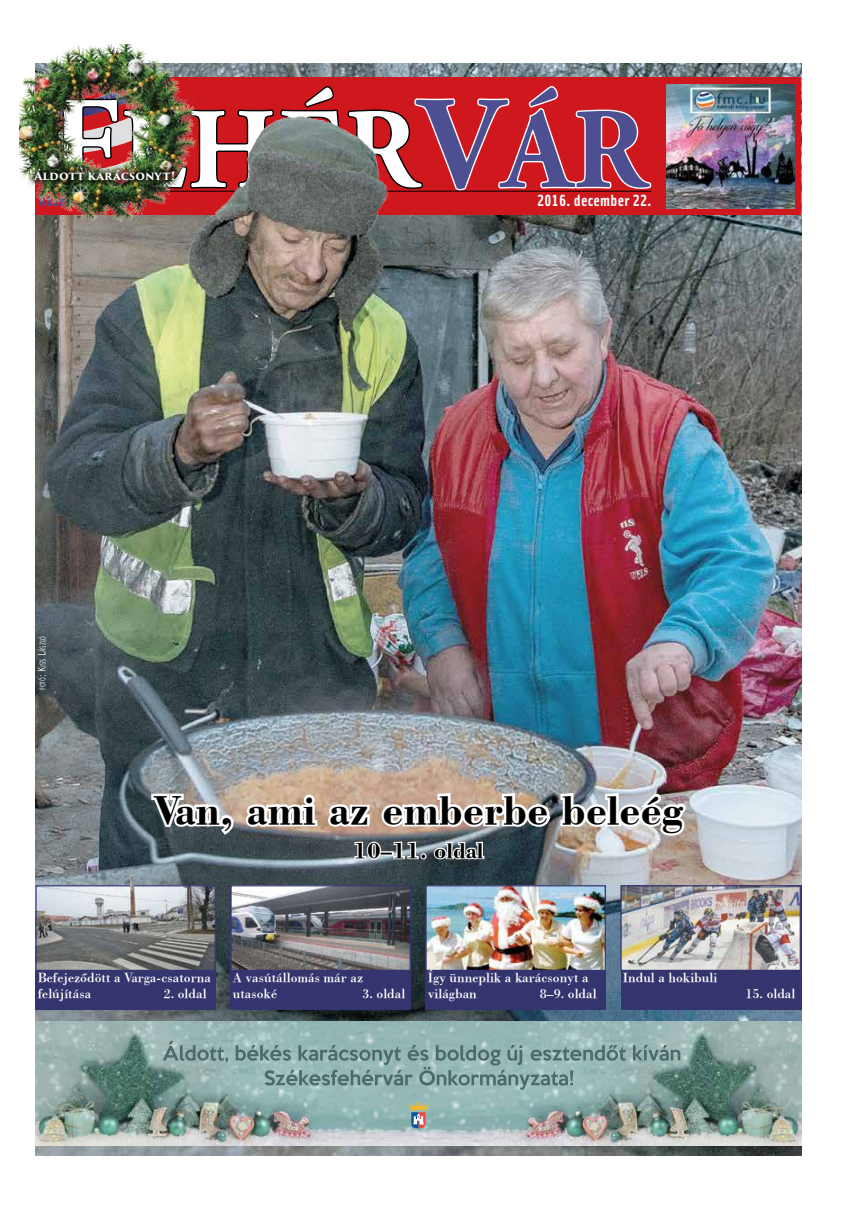
<style>
.page{position:relative;width:851px;height:1205px;background:#fff}
.page>*{position:absolute;margin:0;border:0;box-sizing:border-box;transform-origin:0 0}
.t1{font:700 114.25px "Adobe Garamond Pro";letter-spacing:.015em;color:#fff;scale:.96 1}
.t2{font:700 42.5px "Bodoni PFL";letter-spacing:.01em;color:#000}
.t3{font:700 22.5px "Bodoni PFL";letter-spacing:.01em;color:#000}
.t4{font:700 16.25px "Solex";letter-spacing:.02em;color:#fff}
.t5{font:13.75px/16.5px "Bodoni PFL";color:#fff}
.t6{font:700 11.25px "Trajan Pro 3";letter-spacing:.005em;color:#fff}
.t7{font:7.88px "Solex";color:#fff}
.s1{font-size:131.25px}
.s2{font-size:131.25px;color:#4e4f91}
.s3{color:#4e4f91}
.s4{font-size:11.25px}
</style>
<div class="page">
<img style="left:35px;top:234px;width:766px;height:921px">
<div style="left:36px;top:885px;width:180px;height:124px;background:#34346e"></div>
<img style="left:37px;top:897px;width:177px;height:72px">
<div style="left:35px;top:885px;width:181px;height:86px;border:1px solid #34346e"></div>
<div style="left:231px;top:885px;width:180px;height:124px;background:#34346e"></div>
<img style="left:232px;top:887px;width:177px;height:82px">
<div style="left:230px;top:885px;width:181px;height:86px;border:1px solid #34346e"></div>
<div style="left:425px;top:885px;width:181px;height:124px;background:#34346e"></div>
<img style="left:427px;top:887px;width:176px;height:82px">
<div style="left:425px;top:885px;width:180px;height:86px;border:1px solid #34346e"></div>
<div style="left:620px;top:885px;width:181px;height:124px;background:#34346e"></div>
<img style="left:622px;top:887px;width:176px;height:82px">
<div style="left:620px;top:885px;width:180px;height:86px;border:1px solid #34346e"></div>
<svg style="left:149px;top:790px;width:87px;height:48px"></svg>
<img style="left:243px;top:789px;width:446px;height:72px">
<img style="left:35px;top:64px;width:766px;height:170px">
<img style="left:19px;top:44px;width:176px;height:179px">
<div style="left:26px;top:161px;width:155px;height:26px;background:#000;opacity:.75"></div>
<img style="left:36px;top:869px;width:179px;height:28px">
<img style="left:666px;top:84px;width:128px;height:124px">
<img style="left:35px;top:1021px;width:292px;height:124px">
<img style="left:509px;top:1021px;width:292px;height:124px">
<img style="left:327px;top:1021px;width:182px;height:124px">
<svg style="left:408px;top:1102px;width:20px;height:27px"></svg>
<svg style="left:163px;top:1041px;width:517px;height:49px;background:#89a8a7"></svg>
<h1 class="t1" style="left:50px;top:84px;width:623px"><span class="s1">F</span>EHÉR<span class="s2">V</span><span class="s3">ÁR</span></h1>
<p class="t4" style="left:537px;top:189px;width:115px">2016. december 22.</p>
<p class="t6" style="left:34px;top:167px;width:142px">ÁLDOTT KARÁCSONYT!</p>
<p class="t7" style="left:38px;top:690px;width:56px;rotate:-90deg">fotó<span class="s4">: K</span>iss <span class="s4">L</span>ászLó</p>
<h2 class="t2" style="left:153px;top:781px;width:531px">Van, ami az emberbe beleég</h2>
<h3 class="t3" style="left:353px;top:835px;width:131px">10–11. oldal</h3>
<p class="t5" style="left:38px;top:969px;width:175px">Befejeződött a Varga-csatorna felújítása</p>
<p class="t5" style="left:164px;top:985px;width:44px">2. oldal</p>
<p class="t5" style="left:233px;top:969px;width:132px">A vasútállomás már az utasoké</p>
<p class="t5" style="left:362px;top:985px;width:44px">3. oldal</p>
<p class="t5" style="left:427px;top:969px;width:162px">Így ünneplik a karácsonyt a világban</p>
<p class="t5" style="left:540px;top:985px;width:58px">8–9. oldal</p>
<p class="t5" style="left:622px;top:969px;width:96px">Indul a hokibuli</p>
<p class="t5" style="left:745px;top:985px;width:51px">15. oldal</p>
</div>
